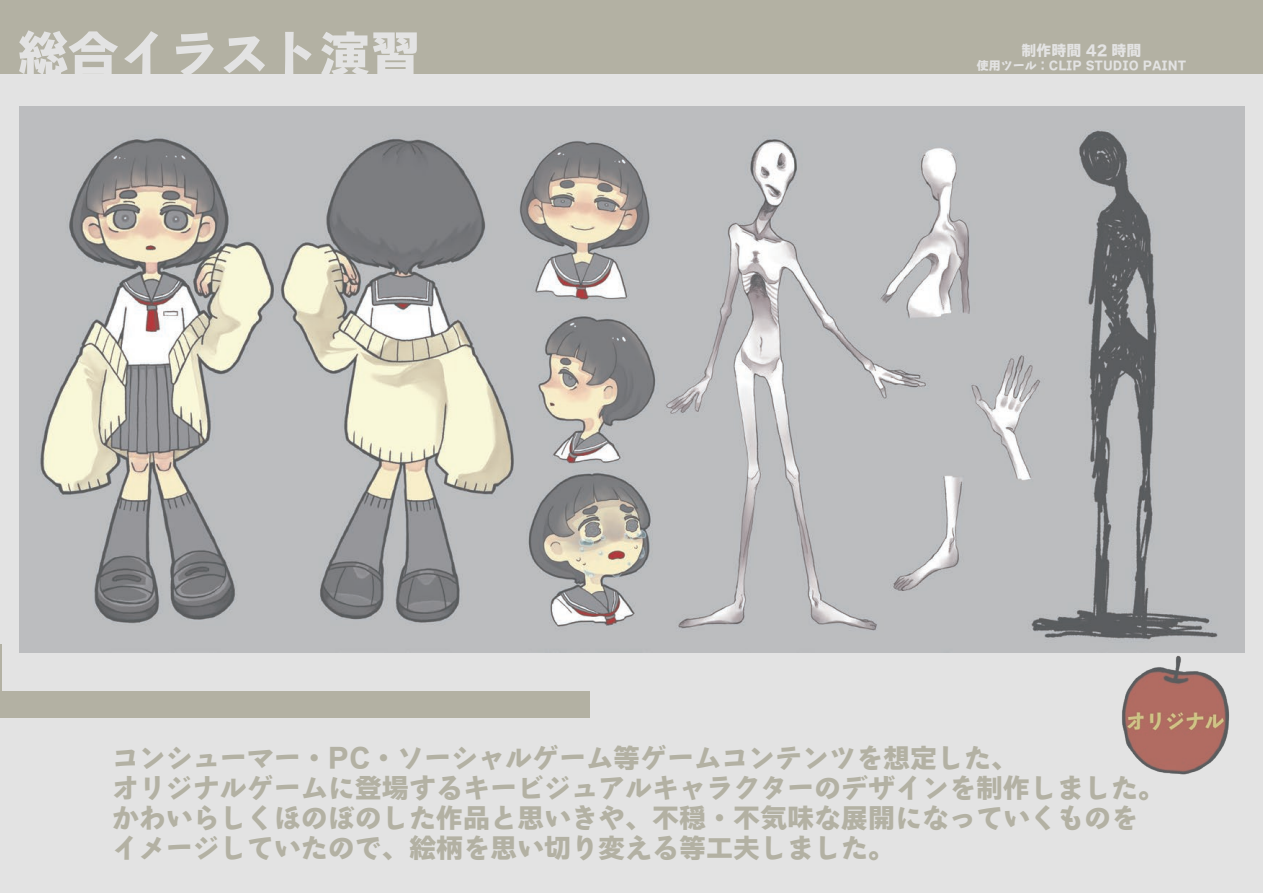
<style>
.page{position:relative;width:1263px;height:893px;background:#fff}
.page>*{position:absolute;margin:0;border:0;box-sizing:border-box;transform-origin:0 0}
.t1{font:50.4px "Bokutoh Ruika 07";color:#e3e3e3}
.t2{font:27px/30px "Bokutoh Ruika 07";color:#b3b1a3}
.t3{font:15px "Bokutoh Ruika 07";color:#e3e3e3}
.t4{font:12px "Bokutoh Ruika 07";color:#e3e3e3}
</style>
<div class="page">
<div style="left:1px;top:0;width:1262px;height:893px;background:#e3e3e3"></div>
<div style="left:1px;top:0;width:1262px;height:73px;background:#b3b1a3"></div>
<div style="left:1px;top:644px;width:589px;height:73px;background:#b3b1a3"></div>
<div style="left:2px;top:643px;width:635px;height:47px;background:#e3e3e3"></div>
<img style="left:19px;top:106px;width:1225px;height:546px">
<img style="left:1055px;top:631px;width:190px;height:144px">
<h1 class="t1" style="left:18px;top:29px;width:404px">総合イラスト演習</h1>
<p class="t3" style="left:1021px;top:43px;width:122px">制作時間 42 時間</p>
<p class="t4" style="left:977px;top:59px;width:211px">使用ツール：CLIP STUDIO PAINT</p>
<p class="t2" style="left:112px;top:743px;width:1054px">コンシューマー・PC・ソーシャルゲーム等ゲームコンテンツを想定した、<br>オリジナルゲームに登場するキービジュアルキャラクターのデザインを制作しました。かわいらしくほのぼのした作品と思いきや、不穏・不気味な展開になっていくものをイメージしていたので、絵柄を思い切り変える等工夫しました。</p>
</div>
